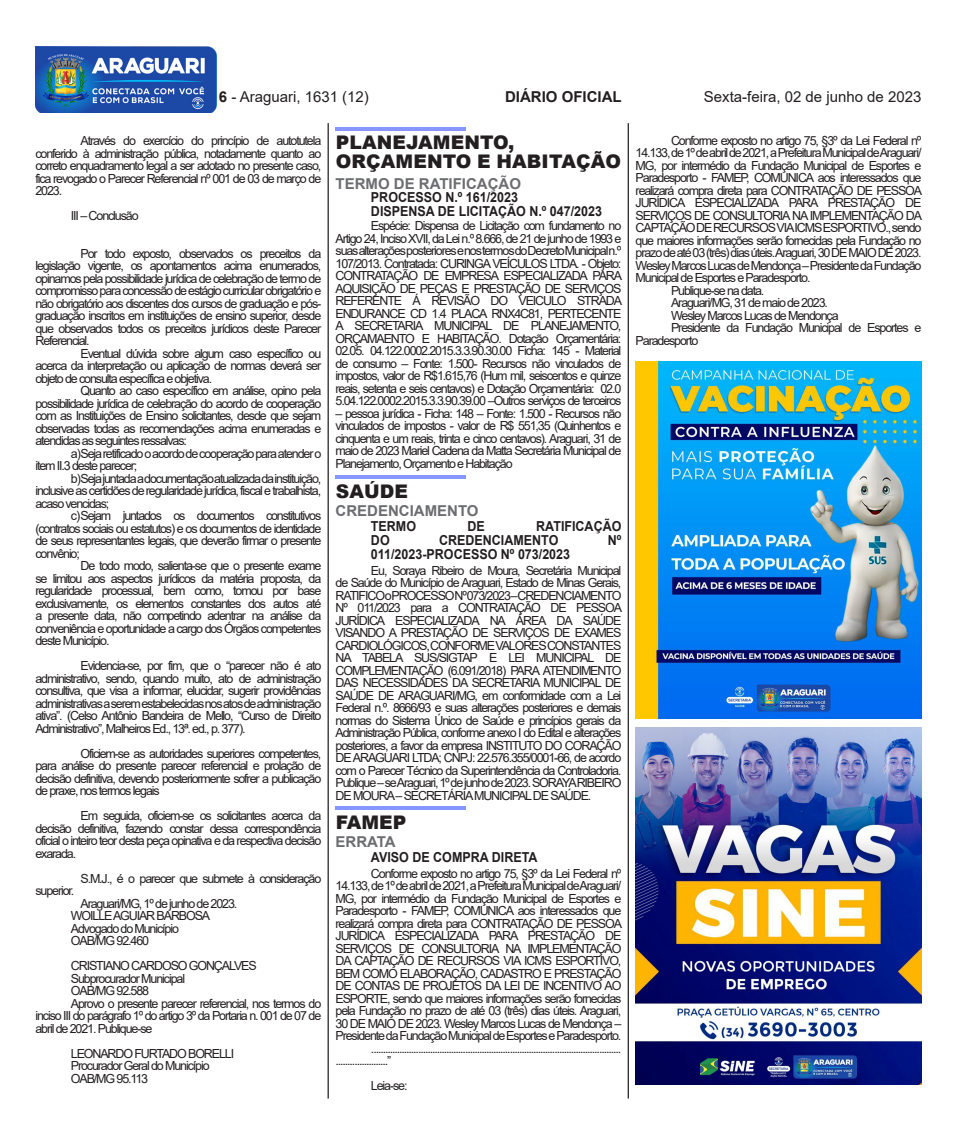
<style>
.page{position:relative;width:957px;height:1134px;background:#fff}
.page>*{position:absolute;margin:0;border:0;box-sizing:border-box;transform-origin:0 0}
.t1{font:900 18.75px/18.8px "Arial";letter-spacing:.005em;color:#231f20}
.t2{font:15px "Arial";color:#231f20}
.t3{font:700 15px "Arial";color:#6c6d70}
.t4{font:700 15px "Arial";color:#231f20}
.t5{font:700 13.75px "Arial";color:#231f20;scale:.91 1}
.t6{font:12.5px/12.5px "Arial";letter-spacing:-.09em;color:#231f20;text-align:justify}
.s1{font-weight:700}
</style>
<div class="page">
<img style="left:35px;top:46px;width:181px;height:66px">
<hr style="left:627px;top:123px;width:2px;height:975px;background:#231f20">
<hr style="left:335px;top:127px;width:131px;height:3px;background:#02f">
<hr style="left:327px;top:123px;width:2px;height:975px;background:#231f20">
<hr style="left:335px;top:475px;width:131px;height:4px;background:#8897ff">
<hr style="left:335px;top:806px;width:131px;height:4px;background:#8897ff">
<img style="left:635px;top:362px;width:286px;height:357px">
<img style="left:635px;top:728px;width:286px;height:357px">
<p class="t2" style="left:219px;top:87px;width:152px"><span class="s1">6</span> - Araguari, 1631 (12)</p>
<p class="t4" style="left:505px;top:86px;width:118px">DIÁRIO OFICIAL</p>
<p class="t2" style="left:704px;top:87px;width:219px">Sexta-feira, 02 de junho de 2023</p>
<p class="t1" style="left:336px;top:133px;width:287px">PLANEJAMENTO,<br>ORÇAMENTO E HABITAÇÃO</p>
<p class="t3" style="left:335px;top:173px;width:187px">TERMO DE RATIFICAÇÃO</p>
<p class="t6" style="left:335px;top:220px;width:288px;text-indent:35px">Espécie: Dispensa de Licitação com fundamento no Artigo 24, Inciso XVII, da Lei n.º 8.666, de 21 de junho de 1993 e suas alterações posteriores e nos termos do Decreto Municipaln.º 107/2013. Contratada: CURINGA VEÍCULOS LTDA. - Objeto:<br>CONTRATAÇÃO DE EMPRESA ESPECIALIZADA PARA AQUISIÇÃO DE PEÇAS E PRESTAÇÃO DE SERVIÇOS REFERENTE Á REVISÃO DO VEICULO STRADA ENDURANCE CD 1.4 PLACA RNX4C81, PERTECENTE A SECRETARIA MUNICIPAL DE PLANEJAMENTO, ORÇAMAENTO E HABITAÇÃO. Dotação Orçamentária:<br>02.05. 04.122.0002.2015.3.3.90.30.00 Ficha: 145 - Material de consumo – Fonte: 1.500- Recursos não vinculados de impostos, valor de R$1.615,76 (Hum mil, seiscentos e quinze reais, setenta e seis centavos) e Dotação Orçamentária: 02.0<br>5.04.122.0002.2015.3.3.90.39.00 –Outros serviços de terceiros</p>
<p class="t6" style="left:335px;top:407px;width:287px">– pessoa jurídica - Ficha: 148 – Fonte: 1.500 - Recursos não vinculados de impostos - valor de R$ 551,35 (Quinhentos e cinquenta e um reais, trinta e cinco centavos). Araguari, 31 de maio de 2023 Mariel Cadena da Matta Secretária Municipal de Planejamento, Orçamento e Habitação</p>
<p class="t6" style="left:635px;top:134px;width:288px;text-indent:35px">Conforme exposto no artigo 75, §3º da Lei Federal nº 14.133, de 1º de abrilde 2021, a Prefeitura Municipalde Araguari/ MG, por intermédio da Fundação Municipal de Esportes e Paradesporto - FAMEP, COMUNICA aos interessados que realizará compra direta para CONTRATAÇÃO DE PESSOA JURÍDICA ESPECIALIZADA PARA PRESTAÇÃO DE SERVIÇOS DE CONSULTORIA NA IMPLEMENTAÇÃO DA CAPTAÇÃO DE RECURSOS VIA ICMS ESPORTIVO., sendo que maiores informações serão fornecidas pela Fundação no prazo de até 03 (três) dias úteis. Araguari, 30 DE MAIO DE 2023.<br>Wesley Marcos Lucas de Mendonça – Presidente da Fundação Municipal de Esportes e Paradesporto.</p>
<p class="t6" style="left:671px;top:284px;width:95px">Publique-se na data.</p>
<p class="t6" style="left:671px;top:296px;width:158px">Araguari/MG, 31 de maio de 2023.</p>
<p class="t6" style="left:671px;top:309px;width:169px">Wesley Marcos Lucas de Mendonça</p>
<p class="t6" style="left:635px;top:321px;width:287px;text-indent:35px">Presidente da Fundação Municipal de Esportes e<br>Paradesporto</p>
<p class="t6" style="left:35px;top:134px;width:287px;text-indent:45px">Através do exercício do princípio de autotutela conferido à administração pública, notadamente quanto ao correto enquadramento legal a ser adotado no presente caso, fica revogado o Parecer Referencial nº 001 de 03 de março de 2023.</p>
<p class="t6" style="left:71px;top:209px;width:69px">III – Conclusão</p>
<p class="t6" style="left:35px;top:247px;width:287px;text-indent:45px">Por todo exposto, observados os preceitos da legislação vigente, os apontamentos acima enumerados, opinamos pela possibilidade jurídica de celebração de termo de compromisso para concessão de estágio curricular obrigatório e não obrigatório aos discentes dos cursos de graduação e pós&shy;graduação inscritos em instituições de ensino superior, desde que observados todos os preceitos jurídicos deste Parecer Referencial.</p>
<p class="t6" style="left:35px;top:347px;width:287px;text-indent:45px">Eventual dúvida sobre algum caso específico ou acerca da interpretação ou aplicação de normas deverá ser objeto de consulta específica e objetiva.</p>
<p class="t6" style="left:35px;top:384px;width:287px;text-indent:45px">Quanto ao caso específico em análise, opino pela possibilidade jurídica de celebração do acordo de cooperação com as Instituições de Ensino solicitantes, desde que sejam observadas todas as recomendações acima enumeradas e atendidas as seguintes ressalvas:</p>
<p class="t6" style="left:35px;top:447px;width:287px;text-indent:35px">a)Seja retificado o acordo de cooperação para atender o item II.3 deste parecer;</p>
<p class="t6" style="left:35px;top:472px;width:287px;text-indent:35px">b)Seja juntada a documentação atualizada da instituição, inclusive as certidões de regularidade jurídica, fiscal e trabalhista, acaso vencidas;</p>
<p class="t6" style="left:35px;top:509px;width:287px;text-indent:35px">c)Sejam juntados os documentos constitutivos (contratos sociais ou estatutos) e os documentos de identidade de seus representantes legais, que deverão firmar o presente convênio;</p>
<p class="t6" style="left:35px;top:559px;width:287px;text-indent:45px">De todo modo, salienta-se que o presente exame se limitou aos aspectos jurídicos da matéria proposta, da regularidade processual, bem como, tomou por base exclusivamente, os elementos constantes dos autos até a presente data, não competindo adentrar na análise da conveniência e oportunidade a cargo dos Órgãos competentes deste Município.</p>
<p class="t6" style="left:35px;top:659px;width:287px;text-indent:45px">Evidencia-se, por fim, que o “parecer não é ato administrativo, sendo, quando muito, ato de administração consultiva, que visa a informar, elucidar, sugerir providências administrativas a serem estabelecidas nos atos de administração ativa”. (Celso Antônio Bandeira de Mello, “Curso de Direito Administrativo”, Malheiros Ed., 13ª. ed., p. 377).</p>
<p class="t6" style="left:35px;top:747px;width:287px;text-indent:45px">Oficiem-se as autoridades superiores competentes, para análise do presente parecer referencial e prolação de decisão definitiva, devendo posteriormente sofrer a publicação de praxe, nos termos legais</p>
<p class="t6" style="left:35px;top:809px;width:287px;text-indent:45px">Em seguida, oficiem-se os solicitantes acerca da decisão definitiva, fazendo constar dessa correspondência oficial o inteiro teor desta peça opinativa e da respectiva decisão exarada.</p>
<p class="t6" style="left:80px;top:872px;width:242px">S.M.J., é o parecer que submete à consideração</p>
<p class="t6" style="left:35px;top:884px;width:40px">superior.</p>
<p class="t6" style="left:80px;top:897px;width:158px">Araguari/MG, 1º de junho de 2023.</p>
<p class="t6" style="left:71px;top:909px;width:141px">WOILLE AGUIAR BARBOSA</p>
<p class="t6" style="left:71px;top:922px;width:110px">Advogado do Município</p>
<p class="t6" style="left:71px;top:934px;width:80px">OAB/MG 92.460</p>
<p class="t6" style="left:71px;top:959px;width:187px">CRISTIANO CARDOSO GONÇALVES</p>
<p class="t6" style="left:71px;top:972px;width:116px">Subprocurador Municipal</p>
<p class="t6" style="left:71px;top:984px;width:80px">OAB/MG 92.588</p>
<p class="t6" style="left:35px;top:997px;width:287px;text-indent:35px">Aprovo o presente parecer referencial, nos termos do inciso III do parágrafo 1º do artigo 3º da Portaria n. 001 de 07 de abril de 2021. Publique-se</p>
<p class="t6" style="left:71px;top:1047px;width:165px">LEONARDO FURTADO BORELLI</p>
<p class="t6" style="left:71px;top:1059px;width:140px">Procurador Geral do Município</p>
<p class="t6" style="left:71px;top:1072px;width:79px">OAB/MG 95.113</p>
<p class="t5" style="left:371px;top:187px;width:163px">PROCESSO N.º 161/2023</p>
<p class="t5" style="left:371px;top:201px;width:255px">DISPENSA DE LICITAÇÃO N.º 047/2023</p>
<p class="t1" style="left:336px;top:481px;width:74px">SAÚDE</p>
<p class="t3" style="left:335px;top:500px;width:145px">CREDENCIAMENTO</p>
<p class="t5" style="left:371px;top:517px;width:51px">TERMO</p>
<p class="t5" style="left:467px;top:517px;width:21px">DE</p>
<p class="t5" style="left:536px;top:517px;width:95px">RATIFICAÇÃO</p>
<p class="t5" style="left:371px;top:530px;width:22px">DO</p>
<p class="t5" style="left:439px;top:530px;width:133px">CREDENCIAMENTO</p>
<p class="t5" style="left:608px;top:530px;width:16px">Nº</p>
<p class="t5" style="left:371px;top:544px;width:220px">011/2023-PROCESSO Nº 073/2023</p>
<p class="t6" style="left:335px;top:564px;width:288px;text-indent:35px">Eu, Soraya Ribeiro de Moura, Secretária Municipal de Saúde do Município de Araguari, Estado de Minas Gerais, RATIFICO o PROCESSO Nº 073/2023 – CREDENCIAMENTO Nº 011/2023 para a CONTRATAÇÃO DE PESSOA JURÍDICA ESPECIALIZADA NA ÁREA DA SAÚDE VISANDO A PRESTAÇÃO DE SERVIÇOS DE EXAMES CARDIOLÓGICOS, CONFORME VALORES CONSTANTES NA TABELA SUS/SIGTAP E LEI MUNICIPAL DE COMPLEMENTAÇÃO (6.091/2018) PARA ATENDIMENTO DAS NECESSIDADES DA SECRETARIA MUNICIPAL DE SAÚDE DE ARAGUARI/MG, em conformidade com a Lei Federal n.º. 8666/93 e suas alterações posteriores e demais normas do Sistema Único de Saúde e princípios gerais da Administração Pública, conforme anexo I do Edital e alterações posteriores, a favor da empresa INSTITUTO DO CORAÇÃO DE ARAGUARI LTDA; CNPJ: 22.576.355/0001-66, de acordo com o Parecer Técnico da Superintendência da Controladoria.<br>Publique – se Araguari, 1º de junho de 2023. SORAYA RIBEIRO DE MOURA – SECRETÁRIA MUNICIPAL DE SAÚDE.</p>
<p class="t1" style="left:336px;top:812px;width:72px">FAMEP</p>
<p class="t3" style="left:335px;top:831px;width:62px">ERRATA</p>
<p class="t6" style="left:335px;top:867px;width:288px;text-indent:35px">Conforme exposto no artigo 75, §3º da Lei Federal nº 14.133, de 1º de abrilde 2021, a Prefeitura Municipalde Araguari/ MG, por intermédio da Fundação Municipal de Esportes e Paradesporto - FAMEP, COMUNICA aos interessados que realizará compra direta para CONTRATAÇÃO DE PESSOA JURÍDICA ESPECIALIZADA PARA PRESTAÇÃO DE SERVIÇOS DE CONSULTORIA NA IMPLEMENTAÇÃO DA CAPTAÇÃO DE RECURSOS VIA ICMS ESPORTIVO, BEM COMO ELABORAÇÃO, CADASTRO E PRESTAÇÃO DE CONTAS DE PROJETOS DA LEI DE INCENTIVO AO ESPORTE, sendo que maiores informações serão fornecidas pela Fundação no prazo de até 03 (três) dias úteis. Araguari, 30 DE MAIO DE 2023. Wesley Marcos Lucas de Mendonça – Presidente da Fundação Municipal de Esportes e Paradesporto.</p>
<p class="t6" style="left:335px;top:1042px;width:287px;text-indent:35px">.......................................................................................................... ......................”</p>
<p class="t6" style="left:371px;top:1080px;width:38px">Leia-se:</p>
<p class="t5" style="left:371px;top:848px;width:184px">AVISO DE COMPRA DIRETA</p>
</div>
